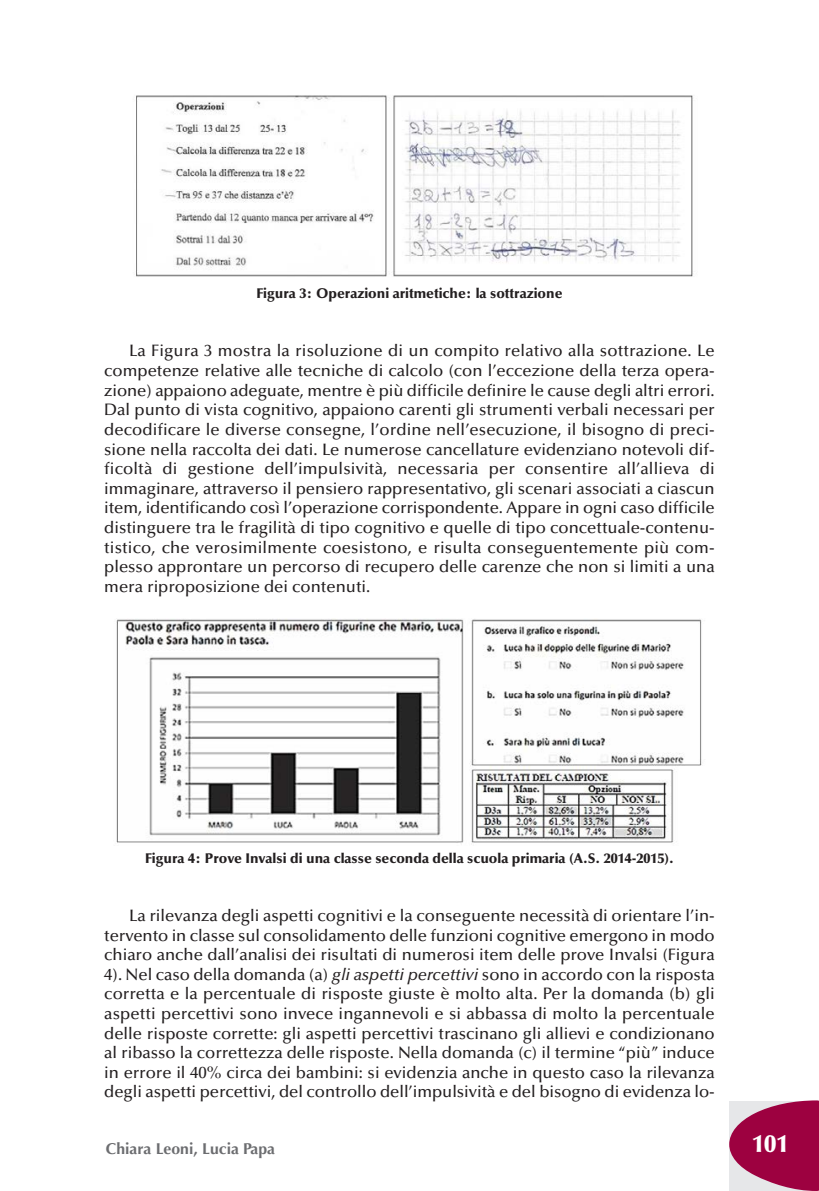
<style>
.page{position:relative;width:819px;height:1191px;background:#fff}
.page>*{position:absolute;margin:0;border:0;box-sizing:border-box;transform-origin:0 0}
.t1{font:900 24.5px "Optima";color:#fff}
.t2{font:500 16.62px/19.6px "Optima";color:#231f20;text-align:justify}
.t3{font:700 15.75px "Optima";color:#6c6d70}
.t4{font:900 14px "Optima";color:#231f20}
.s1{font-style:italic}
</style>
<div class="page">
<img style="left:136px;top:95px;width:557px;height:182px">
<img style="left:116px;top:619px;width:586px;height:224px">
<svg style="left:729px;top:1100px;width:90px;height:91px;background:#ae3667"></svg>
<p class="t4" style="left:256px;top:288px;width:307px">Figura 3: Operazioni aritmetiche: la sottrazione</p>
<p class="t2" style="left:104px;top:341px;width:612px;text-indent:25px">La Figura 3 mostra la risoluzione di un compito relativo alla sottrazione. Le competenze relative alle tecniche di calcolo (con l’eccezione della terza opera&shy;zione) appaiono adeguate, mentre è più difficile definire le cause degli altri errori.<br>Dal punto di vista cognitivo, appaiono carenti gli strumenti verbali necessari per decodificare le diverse consegne, l’ordine nell’esecuzione, il bisogno di preci&shy;sione nella raccolta dei dati. Le numerose cancellature evidenziano notevoli dif&shy;ficoltà di gestione dell’impulsività, necessaria per consentire all’allieva di immaginare, attraverso il pensiero rappresentativo, gli scenari associati a ciascun item, identificando così l’operazione corrispondente. Appare in ogni caso difficile distinguere tra le fragilità di tipo cognitivo e quelle di tipo concettuale-contenu&shy;tistico, che verosimilmente coesistono, e risulta conseguentemente più com&shy;plesso approntare un percorso di recupero delle carenze che non si limiti a una mera riproposizione dei contenuti.</p>
<p class="t4" style="left:145px;top:852px;width:530px">Figura 4: Prove Invalsi di una classe seconda della scuola primaria (A.S. 2014-2015).</p>
<p class="t2" style="left:104px;top:906px;width:612px;text-indent:25px">La rilevanza degli aspetti cognitivi e la conseguente necessità di orientare l’in&shy;tervento in classe sul consolidamento delle funzioni cognitive emergono in modo chiaro anche dall’analisi dei risultati di numerosi item delle prove Invalsi (Figura 4). Nel caso della domanda (a) <span class="s1">gli aspetti percettivi</span> sono in accordo con la risposta corretta e la percentuale di risposte giuste è molto alta. Per la domanda (b) gli aspetti percettivi sono invece ingannevoli e si abbassa di molto la percentuale delle risposte corrette: gli aspetti percettivi trascinano gli allievi e condizionano al ribasso la correttezza delle risposte. Nella domanda (c) il termine “più” induce in errore il 40% circa dei bambini: si evidenzia anche in questo caso la rilevanza degli aspetti percettivi, del controllo dell’impulsività e del bisogno di evidenza lo-</p>
<p class="t3" style="left:106px;top:1139px;width:171px">Chiara Leoni, Lucia Papa</p>
<h1 class="t1" style="left:752px;top:1133px;width:38px">101</h1>
</div>
